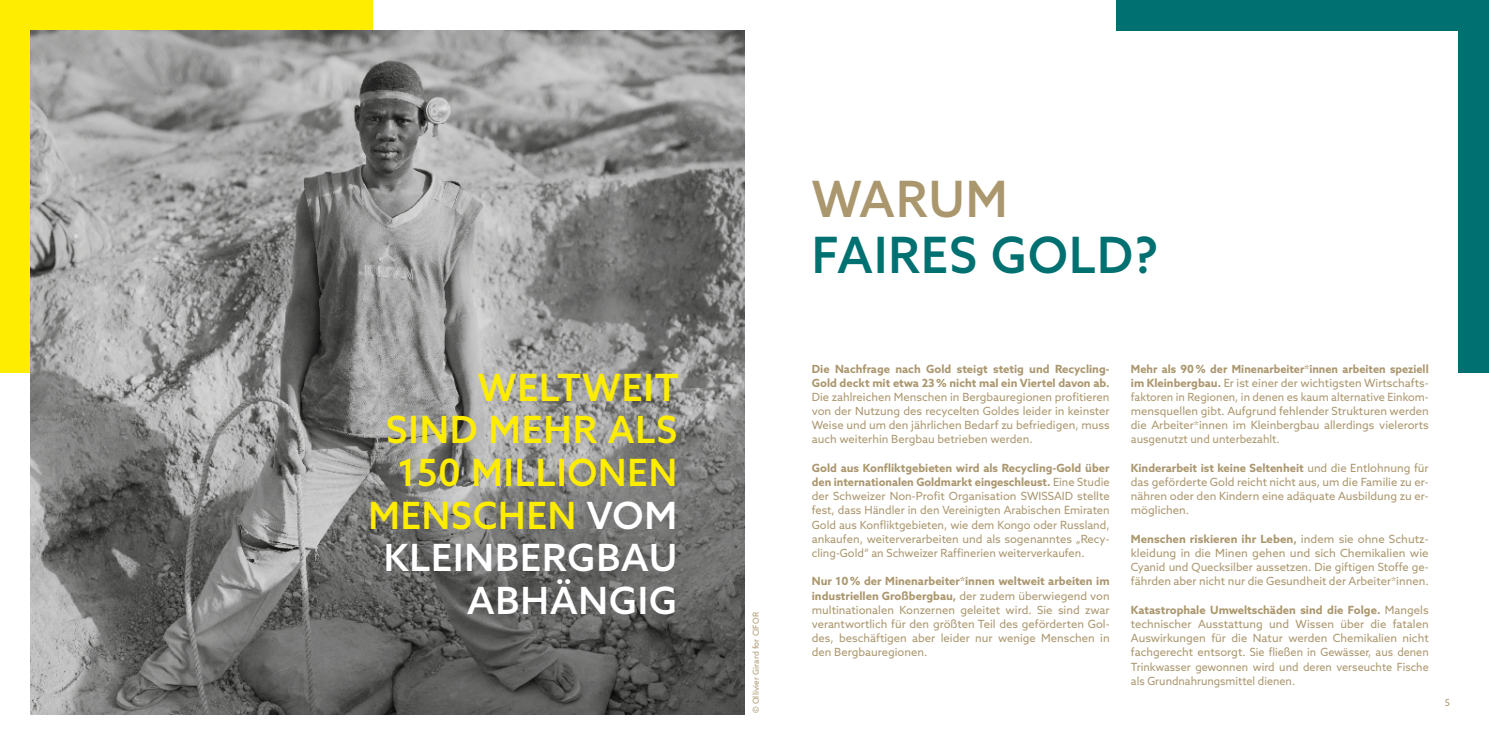
<style>
.page{position:relative;width:1489px;height:745px;background:#fff}
.page>*{position:absolute;margin:0;border:0;box-sizing:border-box;transform-origin:0 0}
.Head1{font:500 50px "Azo Sans";letter-spacing:.025em;color:#007071}
.Head1-2{font:500 50px "Azo Sans";letter-spacing:.025em;color:#ab976e}
.Fließtext_Deutsch{font:500 37.5px "Azo Sans";letter-spacing:.025em;color:#ffed00}
.Fließtext_Deutsch-2{font:500 37.5px "Azo Sans";letter-spacing:.025em;color:#fff}
.Fließtext{font:11.25px/14.1px "Azo Sans";color:#ab976e;text-align:justify}
.Fließtext-2{font:700 11.25px/14.1px "Azo Sans";color:#ab976e}
.t1{font:9.38px "Azo Sans";color:#ab976e}
.Fließtext-3{font:8.12px "Azo Sans";letter-spacing:.01em;color:#ab976e}
.s1{color:#fff}
.s2{font-weight:700}
</style>
<div class="page">
<div style="left:0;top:0;width:372px;height:372px;background:#ffed00"></div>
<img style="left:30px;top:30px;width:714px;height:684px">
<div style="left:1116px;top:0;width:372px;height:30px;background:#007071"></div>
<div style="left:1458px;top:0;width:30px;height:372px;background:#007071"></div>
<p class="Fließtext_Deutsch" style="left:478px;top:362px;width:202px">WELTWEIT</p>
<p class="Fließtext_Deutsch" style="left:386px;top:405px;width:292px">SIND MEHR ALS</p>
<p class="Fließtext_Deutsch" style="left:397px;top:447px;width:281px">150 MILLIONEN</p>
<p class="Fließtext_Deutsch" style="left:368px;top:490px;width:310px">MENSCHEN <span class="s1">VOM</span></p>
<p class="Fließtext_Deutsch-2" style="left:384px;top:532px;width:295px">KLEINBERGBAU</p>
<p class="Fließtext_Deutsch-2" style="left:467px;top:575px;width:211px">ABHÄNGIG</p>
<p class="Fließtext-3" style="left:750px;top:712px;width:102px;rotate:-90deg">© Ollivier Girard for CIFOR</p>
<p class="Head1-2" style="left:811px;top:166px;width:197px">WARUM</p>
<p class="Head1" style="left:811px;top:222px;width:347px">FAIRES GOLD?</p>
<p class="Fließtext-2" style="left:811px;top:361px;width:299px">Die Nachfrage nach Gold steigt stetig und Recycling-<br>Gold deckt mit etwa 23% nicht mal ein Viertel davon ab.</p>
<p class="Fließtext" style="left:811px;top:389px;width:299px">Die zahlreichen Menschen in Bergbauregionen profitieren von der Nutzung des recycelten Goldes leider in keinster Weise und um den jährlichen Bedarf zu befriedigen, muss auch weiterhin Bergbau betrieben werden.</p>
<p class="Fließtext" style="left:811px;top:460px;width:299px"><span class="s2">Gold aus Konfliktgebieten wird als Recycling-Gold über den internationalen Goldmarkt eingeschleust.</span> Eine Studie der Schweizer Non-Profit Organisation SWISSAID stellte fest, dass Händler in den Vereinigten Arabischen Emiraten Gold aus Konfliktgebieten, wie dem Kongo oder Russland, ankaufen, weiterverarbeiten und als sogenanntes „Recy&shy;cling-Gold“ an Schweizer Raffinerien weiterverkaufen.</p>
<p class="Fließtext" style="left:811px;top:573px;width:299px"><span class="s2">Nur 10% der Minenarbeiter*innen weltweit arbeiten im industriellen Großbergbau,</span> der zudem überwiegend von multinationalen Konzernen geleitet wird. Sie sind zwar verantwortlich für den größten Teil des geförderten Gol&shy;des, beschäftigen aber leider nur wenige Menschen in den Bergbauregionen.</p>
<p class="Fließtext" style="left:1130px;top:361px;width:299px"><span class="s2">Mehr als 90% der Minenarbeiter*innen arbeiten speziell im Kleinbergbau.</span> Er ist einer der wichtigsten Wirtschafts&shy;faktoren in Regionen, in denen es kaum alternative Einkom&shy;mensquellen gibt. Aufgrund fehlender Strukturen werden die Arbeiter*innen im Kleinbergbau allerdings vielerorts ausgenutzt und unterbezahlt.</p>
<p class="Fließtext" style="left:1130px;top:460px;width:299px"><span class="s2">Kinderarbeit ist keine Seltenheit</span> und die Entlohnung für das geförderte Gold reicht nicht aus, um die Familie zu er&shy;nähren oder den Kindern eine adäquate Ausbildung zu er&shy;möglichen.</p>
<p class="Fließtext" style="left:1130px;top:531px;width:299px"><span class="s2">Menschen riskieren ihr Leben,</span> indem sie ohne Schutz&shy;kleidung in die Minen gehen und sich Chemikalien wie Cyanid und Quecksilber aussetzen. Die giftigen Stoffe ge&shy;fährden aber nicht nur die Gesundheit der Arbeiter*innen.</p>
<p class="Fließtext" style="left:1130px;top:602px;width:299px"><span class="s2">Katastrophale Umweltschäden sind die Folge.</span> Mangels technischer Ausstattung und Wissen über die fatalen Auswirkungen für die Natur werden Chemikalien nicht fachgerecht entsorgt. Sie fließen in Gewässer, aus denen Trinkwasser gewonnen wird und deren verseuchte Fische als Grundnahrungsmittel dienen.</p>
<p class="t1" style="left:1444px;top:696px;width:7px">5</p>
</div>
